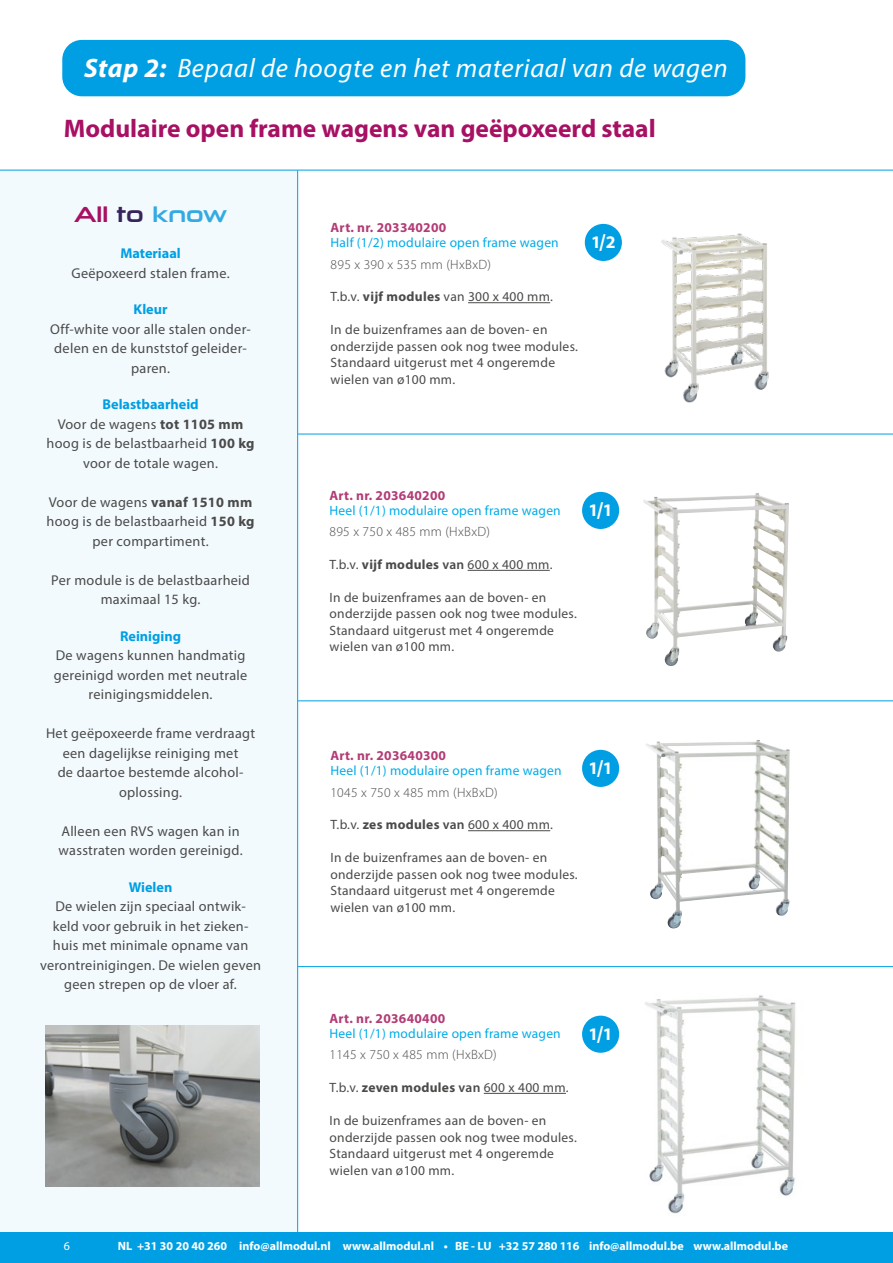
<style>
.page{position:relative;width:893px;height:1263px;background:#fff}
.page>*{position:absolute;margin:0;border:0;box-sizing:border-box;transform-origin:0 0}
.t1{font:italic 26.7px "Myriad Pro";letter-spacing:.025em;color:#fff}
.Kleinere_topkop{font:700 25.5px "Myriad Pro";color:#a71063}
.t2{font:21.75px "Neuropolitical Rg";color:#34aae2}
.Platte_tekst_Ladewagens{font:700 17.7px "Myriad Pro";color:#fff}
.Zijkant_plt_txt{font:14.25px/19.5px "Myriad Pro";letter-spacing:.02em;color:#4a4a49;text-align:center}
.Zijkant_kopje{font:700 14.25px "Myriad Pro";color:#009fe3}
.Platte_tekst_Ladewagens-2{font:13.5px/16.5px "Myriad Pro";letter-spacing:.02em;color:#4a4a49}
.Titel{font:13.5px "Myriad Pro";letter-spacing:.015em;color:#00ace9}
.Light_plt_txt{font:300 13.5px "Myriad Pro";letter-spacing:.02em;color:#4a4a49}
.Art_nr{font:700 13.5px "Myriad Pro";letter-spacing:.02em;color:#b23c75}
.t3{font:700 12px "Myriad Pro";color:#fff}
.t4{font:12px "Myriad Pro";color:#fff}
.s1{font-weight:700}
.s2{color:#a71063}
.s3{color:#36255b}
.s4{font-size:23.1px}
.s5{font-weight:600}
</style>
<div class="page">
<div style="left:0;top:170px;width:297px;height:1062px;background:#f3fafe"></div>
<hr style="left:297px;top:170px;width:1px;height:1062px;background:#009fe3">
<hr style="left:0;top:170px;width:893px;height:1px;background:#009fe3">
<img style="left:661px;top:233px;width:108px;height:170px">
<img style="left:643px;top:493px;width:146px;height:173px">
<img style="left:646px;top:740px;width:144px;height:189px">
<img style="left:645px;top:995px;width:151px;height:219px">
<div style="left:62px;top:40px;width:683px;height:56px;background:#009fe3;border-radius:20px"></div>
<img style="left:45px;top:1026px;width:214px;height:160px">
<hr style="left:468px;top:302px;width:82px;height:1px;background:#4a4a49">
<hr style="left:468px;top:570px;width:82px;height:1px;background:#4a4a49">
<hr style="left:468px;top:830px;width:82px;height:1px;background:#4a4a49">
<hr style="left:484px;top:1093px;width:82px;height:1px;background:#4a4a49">
<hr style="left:298px;top:700px;width:595px;height:1px;background:#009fe3">
<hr style="left:298px;top:434px;width:595px;height:1px;background:#009fe3">
<hr style="left:298px;top:966px;width:595px;height:1px;background:#009fe3">
<div style="left:585px;top:224px;width:37px;height:37px;background:#009fe3;border-radius:50%"></div>
<div style="left:582px;top:492px;width:37px;height:37px;background:#009fe3;border-radius:50%"></div>
<div style="left:582px;top:750px;width:37px;height:37px;background:#009fe3;border-radius:50%"></div>
<div style="left:582px;top:1016px;width:37px;height:37px;background:#009fe3;border-radius:50%"></div>
<div style="left:0;top:1232px;width:893px;height:31px;background:#009fe3"></div>
<p class="t1" style="left:84px;top:52px;width:645px"><span class="s1">Stap 2:</span> Bepaal de hoogte en het materiaal van de wagen</p>
<p class="Kleinere_topkop" style="left:64px;top:111px;width:593px">Modulaire open frame wagens van geëpoxeerd staal</p>
<p class="t2" style="left:74px;top:200px;width:155px"><span class="s2">All</span> <span class="s3">to</span> know</p>
<p class="Zijkant_kopje" style="left:120px;top:244px;width:62px">Materiaal</p>
<p class="Zijkant_plt_txt" style="left:72px;top:263px;width:160px">Geëpoxeerd stalen frame.</p>
<p class="Zijkant_kopje" style="left:134px;top:300px;width:35px">Kleur</p>
<p class="Zijkant_plt_txt" style="left:50px;top:319px;width:202px">Off-white voor alle stalen onder&shy;delen en de kunststof geleider&shy;paren.</p>
<p class="Zijkant_kopje" style="left:102px;top:395px;width:98px">Belastbaarheid</p>
<p class="Zijkant_plt_txt" style="left:47px;top:414px;width:209px">Voor de wagens <span class="s1">tot 1105 mm </span>hoog is de belastbaarheid <span class="s1">100 kg </span>voor de totale wagen.</p>
<p class="Zijkant_plt_txt" style="left:47px;top:492px;width:209px">Voor de wagens <span class="s1">vanaf 1510 mm </span>hoog is de belastbaarheid <span class="s1">150 kg </span>per compartiment.</p>
<p class="Zijkant_plt_txt" style="left:51px;top:570px;width:200px">Per module is de belastbaarheid maximaal 15 kg.</p>
<p class="Zijkant_kopje" style="left:120px;top:627px;width:63px">Reiniging</p>
<p class="Zijkant_plt_txt" style="left:54px;top:645px;width:195px">De wagens kunnen handmatig gereinigd worden met neutrale reinigingsmiddelen.</p>
<p class="Zijkant_plt_txt" style="left:46px;top:723px;width:211px">Het geëpoxeerde frame verdraagt een dagelijkse reiniging met<br>de daartoe bestemde alcohol&shy;oplossing.</p>
<p class="Zijkant_plt_txt" style="left:59px;top:821px;width:186px;text-align:left">Alleen een RVS wagen kan in wasstraten worden gereinigd.</p>
<p class="Zijkant_kopje" style="left:129px;top:878px;width:45px">Wielen</p>
<p class="Zijkant_plt_txt" style="left:40px;top:896px;width:223px">De wielen zijn speciaal ontwik-<br>keld voor gebruik in het zieken&shy;huis met minimale opname van verontreinigingen. De wielen geven geen strepen op de vloer af.</p>
<p class="Art_nr" style="left:331px;top:219px;width:117px">Art. nr. 203340200</p>
<p class="Titel" style="left:331px;top:234px;width:230px">Half (1/2) modulaire open frame wagen</p>
<p class="Light_plt_txt" style="left:331px;top:256px;width:162px">895 x 390 x 535 mm (HxBxD)</p>
<p class="Platte_tekst_Ladewagens-2" style="left:331px;top:288px;width:224px">T.b.v. <span class="s1">vijf modules</span> van 300 x 400 mm.</p>
<p class="Platte_tekst_Ladewagens-2" style="left:331px;top:321px;width:249px">In de buizenframes aan de boven- en onderzijde passen ook nog twee modules.</p>
<p class="Platte_tekst_Ladewagens-2" style="left:331px;top:354px;width:226px">Standaard uitgerust met 4 ongeremde wielen van ø100 mm.</p>
<p class="Platte_tekst_Ladewagens" style="left:591px;top:231px;width:26px">1<span class="s4">/</span>2</p>
<p class="Art_nr" style="left:330px;top:486px;width:117px">Art. nr. 203640200</p>
<p class="Titel" style="left:330px;top:502px;width:233px">Heel (1/1) modulaire open frame wagen</p>
<p class="Light_plt_txt" style="left:330px;top:524px;width:162px">895 x 750 x 485 mm (HxBxD)</p>
<p class="Platte_tekst_Ladewagens-2" style="left:330px;top:556px;width:225px">T.b.v. <span class="s1">vijf modules</span> <span class="s5">van</span> 600 x 400 mm.</p>
<p class="Platte_tekst_Ladewagens-2" style="left:330px;top:589px;width:249px">In de buizenframes aan de boven- en onderzijde passen ook nog twee modules.</p>
<p class="Platte_tekst_Ladewagens-2" style="left:330px;top:622px;width:226px">Standaard uitgerust met 4 ongeremde wielen van ø100 mm.</p>
<p class="Platte_tekst_Ladewagens" style="left:589px;top:499px;width:25px">1<span class="s4">/</span>1</p>
<p class="Art_nr" style="left:330px;top:746px;width:117px">Art. nr. 203640300</p>
<p class="Titel" style="left:330px;top:762px;width:233px">Heel (1/1) modulaire open frame wagen</p>
<p class="Light_plt_txt" style="left:330px;top:784px;width:169px">1045 x 750 x 485 mm (HxBxD)</p>
<p class="Platte_tekst_Ladewagens-2" style="left:330px;top:816px;width:224px">T.b.v. <span class="s1">zes modules</span> <span class="s5">van</span> 600 x 400 mm.</p>
<p class="Platte_tekst_Ladewagens-2" style="left:330px;top:849px;width:249px">In de buizenframes aan de boven- en onderzijde passen ook nog twee modules.</p>
<p class="Platte_tekst_Ladewagens-2" style="left:330px;top:882px;width:226px">Standaard uitgerust met 4 ongeremde wielen van ø100 mm.</p>
<p class="Platte_tekst_Ladewagens" style="left:589px;top:757px;width:25px">1<span class="s4">/</span>1</p>
<p class="Art_nr" style="left:330px;top:1009px;width:117px">Art. nr. 203640400</p>
<p class="Titel" style="left:330px;top:1025px;width:233px">Heel (1/1) modulaire open frame wagen</p>
<p class="Light_plt_txt" style="left:330px;top:1047px;width:169px">1145 x 750 x 485 mm (HxBxD)</p>
<p class="Platte_tekst_Ladewagens-2" style="left:330px;top:1079px;width:241px">T.b.v. <span class="s1">zeven modules</span> <span class="s5">van</span> 600 x 400 mm.</p>
<p class="Platte_tekst_Ladewagens-2" style="left:330px;top:1112px;width:249px">In de buizenframes aan de boven- en onderzijde passen ook nog twee modules.</p>
<p class="Platte_tekst_Ladewagens-2" style="left:330px;top:1145px;width:226px">Standaard uitgerust met 4 ongeremde wielen van ø100 mm.</p>
<p class="Platte_tekst_Ladewagens" style="left:589px;top:1022px;width:25px">1<span class="s4">/</span>1</p>
<p class="t4" style="left:64px;top:1239px;width:8px">6</p>
<p class="t3" style="left:118px;top:1238px;width:672px">NL +31 30 20 40 260 info@allmodul.nl www.allmodul.nl • BE - LU +32 57 280 116 info@allmodul.be www.allmodul.be</p>
</div>
